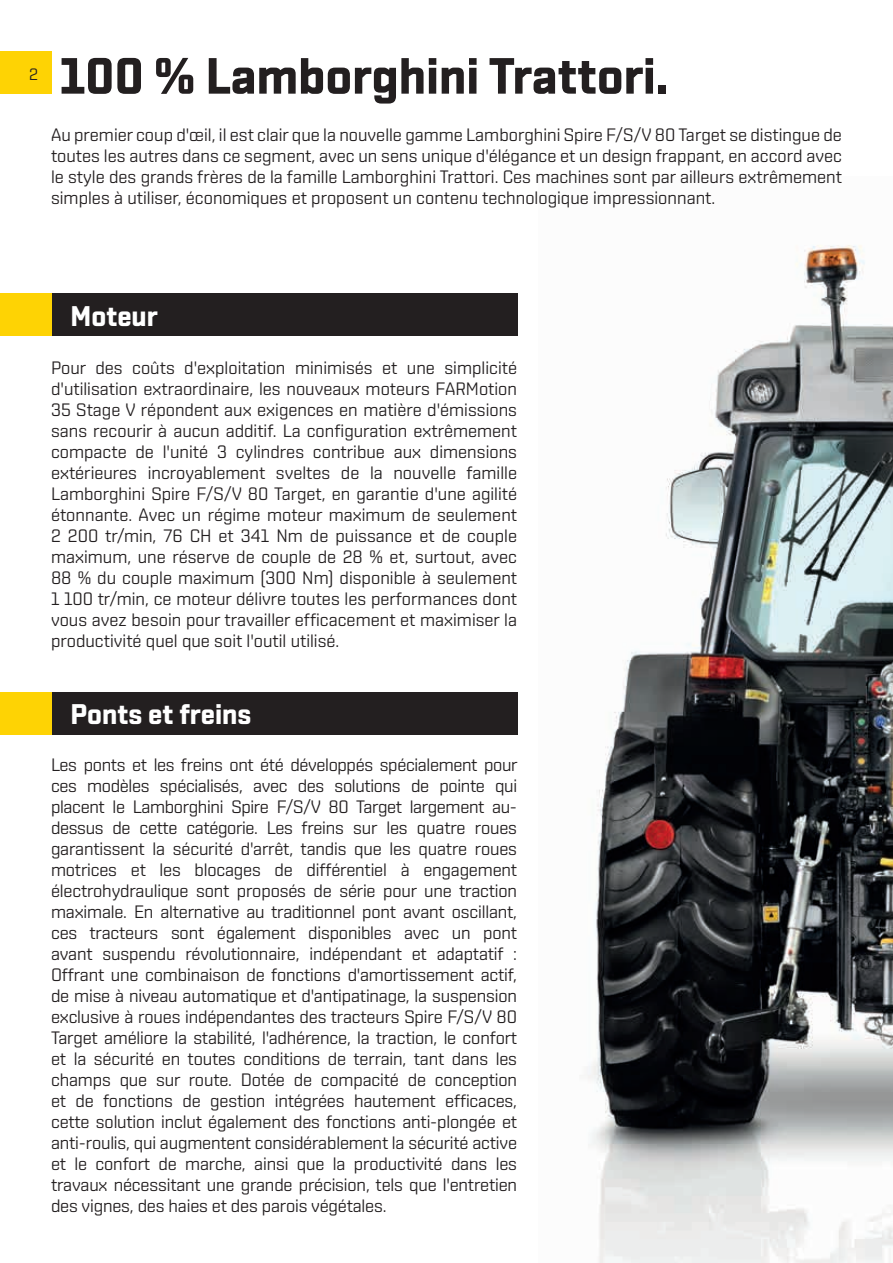
<style>
.page{position:relative;width:893px;height:1263px;background:#fff}
.page>*{position:absolute;margin:0;border:0;box-sizing:border-box;transform-origin:0 0}
.t1{font:700 51px "Shentox W04";color:#231f20}
.t2{font:700 28.5px "Shentox W04";color:#fff}
.t3{font:18px/21px "Shentox W04";color:#231f20;text-align:justify}
.t4{font:16.5px "Shentox W04";color:#231f20}
</style>
<div class="page">
<div style="left:0;top:51px;width:51px;height:43px;background:#fed304"></div>
<div style="left:51px;top:293px;width:466px;height:43px;background:#231f20"></div>
<div style="left:0;top:293px;width:51px;height:43px;background:#fed304"></div>
<img style="left:587px;top:245px;width:306px;height:1018px">
<div style="left:51px;top:692px;width:466px;height:42px;background:#231f20"></div>
<div style="left:0;top:692px;width:51px;height:42px;background:#fed304"></div>
<p class="t4" style="left:29px;top:64px;width:11px">2</p>
<h1 class="t1" style="left:60px;top:46px;width:611px">100 % Lamborghini Trattori.</h1>
<p class="t3" style="left:51px;top:124px;width:792px">Au premier coup d'œil, il est clair que la nouvelle gamme Lamborghini Spire F/S/V 80 Target se distingue de toutes les autres dans ce segment, avec un sens unique d'élégance et un design frappant, en accord avec le style des grands frères de la famille Lamborghini Trattori. Ces machines sont par ailleurs extrêmement simples à utiliser, économiques et proposent un contenu technologique impressionnant.</p>
<h2 class="t2" style="left:71px;top:299px;width:89px">Moteur</h2>
<p class="t3" style="left:51px;top:357px;width:468px">Pour des coûts d'exploitation minimisés et une simplicité d'utilisation extraordinaire, les nouveaux moteurs FARMotion 35 Stage V répondent aux exigences en matière d'émissions sans recourir à aucun additif. La configuration extrêmement compacte de l'unité 3 cylindres contribue aux dimensions extérieures incroyablement sveltes de la nouvelle famille Lamborghini Spire F/S/V 80 Target, en garantie d'une agilité étonnante. Avec un régime moteur maximum de seulement 2 200 tr/min, 76 CH et 341 Nm de puissance et de couple maximum, une réserve de couple de 28 % et, surtout, avec 88 % du couple maximum (300 Nm) disponible à seulement 1 100 tr/min, ce moteur délivre toutes les performances dont vous avez besoin pour travailler efficacement et maximiser la productivité quel que soit l'outil utilisé.</p>
<h2 class="t2" style="left:71px;top:697px;width:182px">Ponts et freins</h2>
<p class="t3" style="left:51px;top:754px;width:468px">Les ponts et les freins ont été développés spécialement pour ces modèles spécialisés, avec des solutions de pointe qui placent le Lamborghini Spire F/S/V 80 Target largement au&shy;dessus de cette catégorie. Les freins sur les quatre roues garantissent la sécurité d'arrêt, tandis que les quatre roues motrices et les blocages de différentiel à engagement électrohydraulique sont proposés de série pour une traction maximale. En alternative au traditionnel pont avant oscillant, ces tracteurs sont également disponibles avec un pont avant suspendu révolutionnaire, indépendant et adaptatif :<br>Offrant une combinaison de fonctions d'amortissement actif, de mise à niveau automatique et d'antipatinage, la suspension exclusive à roues indépendantes des tracteurs Spire F/S/V 80<br>Target améliore la stabilité, l'adhérence, la traction, le confort et la sécurité en toutes conditions de terrain, tant dans les champs que sur route. Dotée de compacité de conception et de fonctions de gestion intégrées hautement efficaces, cette solution inclut également des fonctions anti-plongée et anti-roulis, qui augmentent considérablement la sécurité active et le confort de marche, ainsi que la productivité dans les travaux nécessitant une grande précision, tels que l'entretien des vignes, des haies et des parois végétales.</p>
</div>
